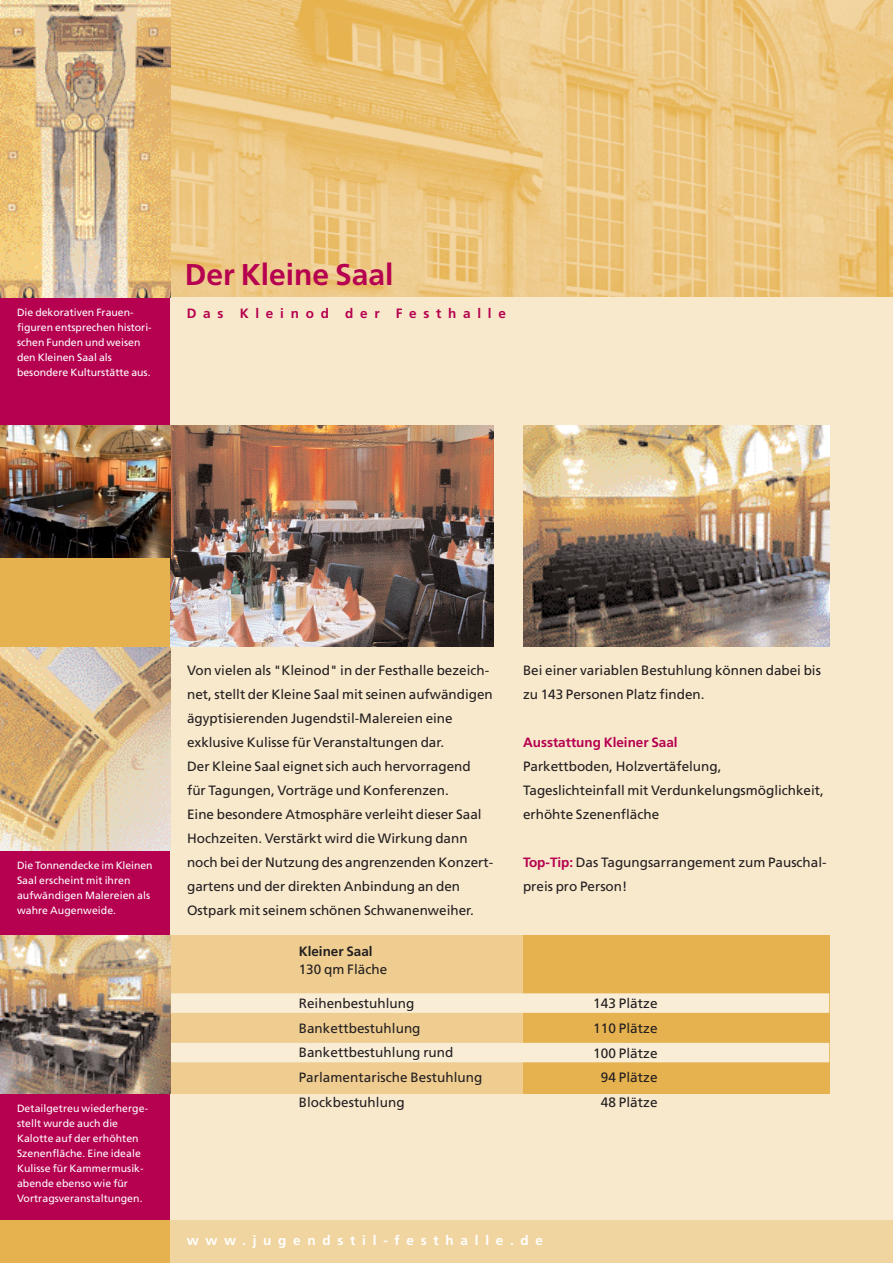
<style>
.page{position:relative;width:893px;height:1263px;background:#fff}
.page>*{position:absolute;margin:0;border:0;box-sizing:border-box;transform-origin:0 0}
.t1{font:700 30px "Frutiger";color:#b5014f}
.t2{font:13.65px/24.8px "Frutiger";letter-spacing:.005em;color:#231f20;text-align:center}
.t3{font:13.5px/24px "Frutiger";color:#231f20}
.t4{font:700 13.5px "Frutiger";letter-spacing:.5em;color:#fff}
.t5{font:700 13.5px "Frutiger";letter-spacing:.5em;color:#b5014f}
.t6{font:700 13.5px "Frutiger";color:#b5014f}
.t7{font:700 13.5px "Frutiger";color:#231f20}
.t8{font:10.5px/15px "Frutiger";letter-spacing:.005em;color:#fff}
.s1{font-weight:700;color:#b5014f}
</style>
<div class="page">
<img style="left:170px;top:0;width:723px;height:298px">
<div style="left:0;top:0;width:170px;height:1263px;background:#b5014f"></div>
<div style="left:170px;top:298px;width:723px;height:965px;background:#f8e9cd"></div>
<img style="left:0;top:0;width:170px;height:298px">
<img style="left:0;top:646px;width:170px;height:204px">
<div style="left:0;top:1220px;width:170px;height:43px;background:#e5b24f"></div>
<div style="left:0;top:425px;width:170px;height:221px;background:#e5b24f"></div>
<img style="left:170px;top:425px;width:323px;height:221px">
<div style="left:170px;top:935px;width:353px;height:159px;background:#efcd91"></div>
<div style="left:523px;top:935px;width:306px;height:159px;background:#e5b24f"></div>
<div style="left:170px;top:993px;width:659px;height:20px;background:#f9edd6"></div>
<div style="left:170px;top:1043px;width:659px;height:19px;background:#f9edd6"></div>
<img style="left:0;top:425px;width:170px;height:132px">
<div style="left:170px;top:1220px;width:723px;height:43px;background:#f1d5a1"></div>
<img style="left:0;top:935px;width:170px;height:159px">
<img style="left:523px;top:425px;width:306px;height:221px">
<p class="t8" style="left:17px;top:306px;width:136px">Die dekorativen Frauen&shy;figuren entsprechen histori&shy;schen Funden und weisen den Kleinen Saal als besondere Kulturstätte aus.</p>
<h1 class="t1" style="left:185px;top:262px;width:210px">Der Kleine Saal</h1>
<p class="t5" style="left:187px;top:307px;width:321px">Das Kleinod der Festhalle</p>
<p class="t8" style="left:17px;top:859px;width:137px">Die Tonnendecke im Kleinen<br>Saal erscheint mit ihren aufwändigen Malereien als wahre Augenweide.</p>
<p class="t8" style="left:17px;top:1102px;width:133px">Detailgetreu wiederherge&shy;stellt wurde auch die<br>Kalotte auf der erhöhten<br>Szenenfläche. Eine ideale<br>Kulisse für Kammermusik&shy;abende ebenso wie für<br>Vortragsveranstaltungen.</p>
<p class="t3" style="left:187px;top:660px;width:308px">Von vielen als "Kleinod" in der Festhalle bezeich&shy;net, stellt der Kleine Saal mit seinen aufwändigen ägyptisierenden Jugendstil-Malereien eine exklusive Kulisse für Veranstaltungen dar.<br>Der Kleine Saal eignet sich auch hervorragend<br>für Tagungen, Vorträge und Konferenzen.<br>Eine besondere Atmosphäre verleiht dieser Saal Hochzeiten. Verstärkt wird die Wirkung dann noch bei der Nutzung des angrenzenden Konzert&shy;gartens und der direkten Anbindung an den Ostpark mit seinem schönen Schwanenweiher.</p>
<p class="t7" style="left:299px;top:946px;width:75px">Kleiner Saal</p>
<p class="t3" style="left:299px;top:958px;width:90px">130 qm Fläche</p>
<p class="t3" style="left:299px;top:992px;width:185px;line-height:24.8px">Reihenbestuhlung<br>Bankettbestuhlung<br>Bankettbestuhlung rund<br>Parlamentarische Bestuhlung<br>Blockbestuhlung</p>
<p class="t2" style="left:593px;top:992px;width:66px">143 Plätze<br>110 Plätze<br>100 Plätze<br>94 Plätze<br>48 Plätze</p>
<p class="t3" style="left:523px;top:660px;width:299px">Bei einer variablen Bestuhlung können dabei bis zu 143 Personen Platz finden.</p>
<p class="t6" style="left:523px;top:737px;width:156px">Ausstattung Kleiner Saal</p>
<p class="t3" style="left:523px;top:756px;width:302px">Parkettboden, Holzvertäfelung,<br>Tageslichteinfall mit Verdunkelungsmöglichkeit, erhöhte Szenenfläche</p>
<p class="t3" style="left:523px;top:852px;width:305px"><span class="s1">Top-Tip:</span> Das Tagungsarrangement zum Pauschal&shy;preis pro Person!</p>
<p class="t4" style="left:187px;top:1235px;width:358px">www.jugendstil-festhalle.de</p>
</div>
